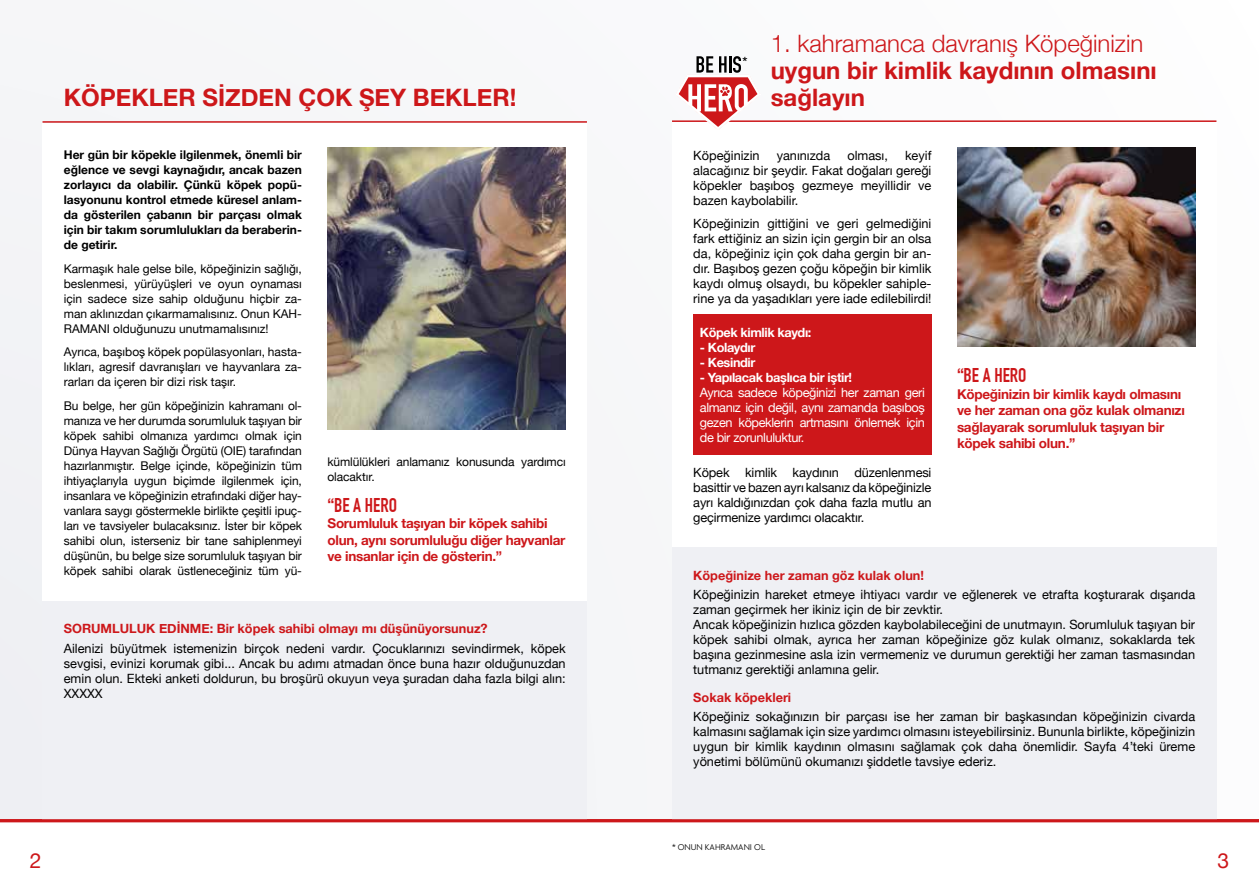
<style>
.page{position:relative;width:1259px;height:893px;background:#fff}
.page>*{position:absolute;margin:0;border:0;box-sizing:border-box;transform-origin:0 0}
.t1{font:700 24px/27px "Helvetica Neue";color:#cd171a}
.t2{font:300 24px "Helvetica Neue";color:#cd171a}
.t3{font:21px "Helvetica Neue";color:#cd171a}
.t4{font:700 19.5px "DIN Condensed";color:#cd171a}
.t5{font:700 13.5px/16.5px "Helvetica Neue";letter-spacing:-.02em;color:#cd171a}
.t6{font:12.75px/15px "Helvetica Neue";color:#000;text-align:justify}
.t7{font:12.75px/15px "Helvetica Neue";letter-spacing:-.03em;color:#fff;text-align:justify}
.t8{font:700 12.75px "Helvetica Neue";color:#cd171a}
.t9{font:700 12.75px "Helvetica Neue";letter-spacing:-.03em;color:#fff}
.t10{font:12px/15px "Helvetica Neue";color:#000;text-align:justify}
.t11{font:700 12px/15px "Helvetica Neue";color:#000;text-align:justify}
.t12{font:500 12px "Agenda";color:#000}
.t13{font:300 9px "Agenda";color:#000}
</style>
<div class="page">
<div style="left:0;top:0;width:1259px;height:821px;background:#f7f8f9"></div>
<div style="left:43px;top:123px;width:544px;height:673px;background:#fff"></div>
<div style="left:672px;top:122px;width:544px;height:674px;background:#fff"></div>
<img style="left:327px;top:148px;width:239px;height:281px">
<hr style="left:43px;top:121px;width:544px;height:2px;background:#cd171a">
<hr style="left:672px;top:120px;width:544px;height:2px;background:#cd171a">
<div style="left:43px;top:601px;width:544px;height:221px;background:#eff0f4"></div>
<div style="left:672px;top:547px;width:544px;height:274px;background:#eff0f4"></div>
<img style="left:957px;top:148px;width:238px;height:198px">
<hr style="left:0;top:819px;width:1259px;height:3px;background:#cd171a">
<div style="left:693px;top:315px;width:238px;height:140px;background:#cd171a"></div>
<svg style="left:675px;top:56px;width:86px;height:71px"></svg>
<h1 class="t1" style="left:64px;top:85px;width:454px">KÖPEKLER SİZDEN ÇOK ŞEY BEKLER!</h1>
<p class="t11" style="left:64px;top:148px;width:240px">Her gün bir köpekle ilgilenmek, önemli bir eğlence ve sevgi kaynağıdır, ancak bazen zorlayıcı da olabilir. Çünkü köpek popü&shy;lasyonunu kontrol etmede küresel anlam&shy;da gösterilen çabanın bir parçası olmak için bir takım sorumlulukları da beraberin&shy;de getirir.</p>
<p class="t10" style="left:64px;top:262px;width:240px">Karmaşık hale gelse bile, köpeğinizin sağlığı, beslenmesi, yürüyüşleri ve oyun oynaması için sadece size sahip olduğunu hiçbir za&shy;man aklınızdan çıkarmamalısınız. Onun KAH-RAMANI olduğunuzu unutmamalısınız!</p>
<p class="t10" style="left:64px;top:345px;width:240px">Ayrıca, başıboş köpek popülasyonları, hasta&shy;lıkları, agresif davranışları ve hayvanlara za&shy;rarları da içeren bir dizi risk taşır.</p>
<p class="t10" style="left:64px;top:399px;width:240px">Bu belge, her gün köpeğinizin kahramanı ol&shy;manıza ve her durumda sorumluluk taşıyan bir köpek sahibi olmanıza yardımcı olmak için Dünya Hayvan Sağlığı Örgütü (OIE) tarafından hazırlanmıştır. Belge içinde, köpeğinizin tüm ihtiyaçlarıyla uygun biçimde ilgilenmek için, insanlara ve köpeğinizin etrafındaki diğer hay&shy;vanlara saygı göstermekle birlikte çeşitli ipuç&shy;ları ve tavsiyeler bulacaksınız. İster bir köpek sahibi olun, isterseniz bir tane sahiplenmeyi düşünün, bu belge size sorumluluk taşıyan bir köpek sahibi olarak üstleneceğiniz tüm yü-</p>
<p class="t10" style="left:327px;top:455px;width:240px">kümlülükleri anlamanız konusunda yardımcı olacaktır.</p>
<h3 class="t4" style="left:327px;top:494px;width:71px"><sup>“</sup>BE A HERO</h3>
<p class="t5" style="left:327px;top:516px;width:239px">Sorumluluk taşıyan bir köpek sahibi olun, aynı sorumluluğu diğer hayvanlar ve insanlar için de gösterin.”</p>
<p class="t8" style="left:64px;top:619px;width:425px">SORUMLULUK EDINME: Bir köpek sahibi olmayı mı düşünüyorsunuz?</p>
<p class="t6" style="left:64px;top:641px;width:503px">Ailenizi büyütmek istemenizin birçok nedeni vardır. Çocuklarınızı sevindirmek, köpek sevgisi, evinizi korumak gibi... Ancak bu adımı atmadan önce buna hazır olduğunuzdan emin olun. Ekteki anketi doldurun, bu broşürü okuyun veya şuradan daha fazla bilgi alın:<br>XXXXX</p>
<p class="t12" style="left:742px;top:54px;width:6px">*</p>
<h1 class="t2" style="left:770px;top:24px;width:374px">1. kahramanca davranış Köpeğinizin</h1>
<h1 class="t1" style="left:770px;top:58px;width:387px">uygun bir kimlik kaydının olmasını sağlayın</h1>
<p class="t6" style="left:693px;top:149px;width:68px">Köpeğinizin</p>
<p class="t6" style="left:776px;top:149px;width:55px">yanınızda</p>
<p class="t6" style="left:847px;top:149px;width:42px">olması,</p>
<p class="t6" style="left:693px;top:149px;width:240px;text-indent:212px">keyif alacağınız bir şeydir. Fakat doğaları gereği köpekler başıboş gezmeye meyillidir ve bazen kaybolabilir.</p>
<p class="t6" style="left:693px;top:217px;width:240px">Köpeğinizin gittiğini ve geri gelmediğini fark ettiğiniz an sizin için gergin bir an olsa da, köpeğiniz için çok daha gergin bir an&shy;dır. Başıboş gezen çoğu köpeğin bir kimlik kaydı olmuş olsaydı, bu köpekler sahiple&shy;rine ya da yaşadıkları yere iade edilebilirdi!</p>
<p class="t9" style="left:700px;top:322px;width:113px">Köpek kimlik kaydı:</p>
<p class="t9" style="left:700px;top:337px;width:57px">- Kolaydır</p>
<p class="t9" style="left:700px;top:352px;width:57px">- Kesindir</p>
<p class="t9" style="left:700px;top:367px;width:154px">- Yapılacak başlıca bir iştir!</p>
<p class="t7" style="left:700px;top:385px;width:226px">Ayrıca sadece köpeğinizi her zaman geri almanız için değil, aynı zamanda başıboş gezen köpeklerin artmasını önlemek için de bir zorunluluktur.</p>
<p class="t6" style="left:693px;top:465px;width:240px">Köpek kimlik kaydının düzenlenmesi basittir ve bazen ayrı kalsanız da köpeğinizle ayrı kaldığınızdan çok daha fazla mutlu an geçirmenize yardımcı olacaktır.</p>
<h3 class="t4" style="left:957px;top:364px;width:71px"><sup>“</sup>BE A HERO</h3>
<p class="t5" style="left:957px;top:386px;width:229px">Köpeğinizin bir kimlik kaydı olmasını ve her zaman ona göz kulak olmanızı sağlayarak sorumluluk taşıyan bir köpek sahibi olun.”</p>
<p class="t8" style="left:693px;top:565px;width:232px">Köpeğinize her zaman göz kulak olun!</p>
<p class="t6" style="left:693px;top:588px;width:503px;text-align:left">Köpeğinizin hareket etmeye ihtiyacı vardır ve eğlenerek ve etrafta koşturarak dışarıda zaman geçirmek her ikiniz için de bir zevktir.<br>Ancak köpeğinizin hızlıca gözden kaybolabileceğini de unutmayın. Sorumluluk taşıyan bir köpek sahibi olmak, ayrıca her zaman köpeğinize göz kulak olmanız, sokaklarda tek başına gezinmesine asla izin vermemeniz ve durumun gerektiği her zaman tasmasından tutmanız gerektiği anlamına gelir.</p>
<p class="t8" style="left:693px;top:687px;width:99px">Sokak köpekleri</p>
<p class="t6" style="left:693px;top:710px;width:503px">Köpeğiniz sokağınızın bir parçası ise her zaman bir başkasından köpeğinizin civarda kalmasını sağlamak için size yardımcı olmasını isteyebilirsiniz. Bununla birlikte, köpeğinizin uygun bir kimlik kaydının olmasını sağlamak çok daha önemlidir. Sayfa 4’teki üreme yönetimi bölümünü okumanızı şiddetle tavsiye ederiz.</p>
<p class="t13" style="left:672px;top:842px;width:94px">* ONUN KAHRAMANI OL</p>
<h2 class="t3" style="left:30px;top:846px;width:13px">2</h2>
<h2 class="t3" style="left:1217px;top:846px;width:13px">3</h2>
</div>
